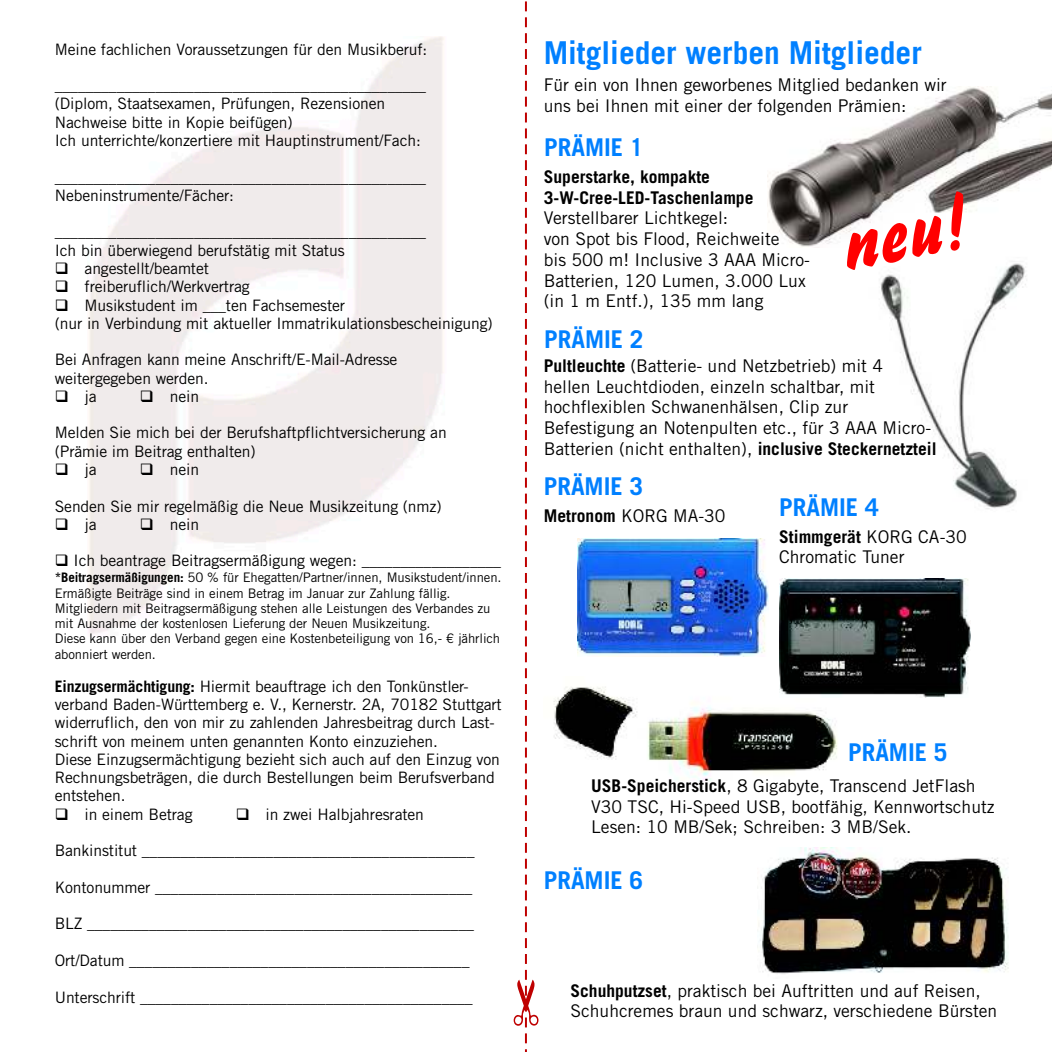
<style>
.page{position:relative;width:1052px;height:1052px;background:#fff}
.page>*{position:absolute;margin:0;border:0;box-sizing:border-box;transform-origin:0 0}
.t1{font:700 31.5px "Trade Gothic";color:#0080ff}
.t2{font:700 24.5px "Trade Gothic";color:#0080ff}
.t3{font:17.5px/20.8px "Trade Gothic";color:#000}
.t4{font:700 17.5px/21px "Trade Gothic";color:#000}
.t5{font:15.75px/18.2px "Trade Gothic";letter-spacing:-.01em;color:#000}
.t6{font:13.12px/15.2px "Trade Gothic";letter-spacing:-.01em;color:#000}
.s1{font-weight:700}
</style>
<div class="page">
<img style="left:767px;top:86px;width:285px;height:162px">
<img style="left:878px;top:246px;width:163px;height:263px">
<img style="left:553px;top:686px;width:285px;height:95px">
<svg style="left:514px;top:1px;width:24px;height:1051px"></svg>
<img style="left:577px;top:538px;width:191px;height:119px">
<img style="left:779px;top:578px;width:191px;height:119px">
<img style="left:758px;top:848px;width:251px;height:126px">
<svg style="left:847px;top:191px;width:116px;height:79px"></svg>
<p class="t5" style="left:55px;top:41px;width:374px">Meine fachlichen Voraussetzungen für den Musikberuf:</p>
<p class="t5" style="left:55px;top:78px;width:373px">________________________________________________ (Diplom, Staatsexamen, Prüfungen, Rezensionen Nachweise bitte in Kopie beifügen)<br>Ich unterrichte/konzertiere mit Hauptinstrument/Fach:</p>
<p class="t5" style="left:55px;top:169px;width:373px">________________________________________________<br>Nebeninstrumente/Fächer:</p>
<p class="t5" style="left:55px;top:224px;width:373px">________________________________________________<br>Ich bin überwiegend berufstätig mit Status</p>
<p class="t5" style="left:55px;top:260px;width:156px">❑ angestellt/beamtet</p>
<p class="t5" style="left:55px;top:279px;width:196px">❑ freiberuflich/Werkvertrag</p>
<p class="t5" style="left:55px;top:297px;width:439px">❑ Musikstudent im ___ten Fachsemester<br>(nur in Verbindung mit aktueller Immatrikulationsbescheinigung)</p>
<p class="t5" style="left:55px;top:352px;width:344px">Bei Anfragen kann meine Anschrift/E-Mail-Adresse weitergegeben werden.</p>
<p class="t5" style="left:55px;top:388px;width:43px">❑ ja</p>
<p class="t5" style="left:140px;top:388px;width:61px">❑ nein</p>
<p class="t5" style="left:55px;top:425px;width:393px">Melden Sie mich bei der Berufshaftpflichtversicherung an (Prämie im Beitrag enthalten)</p>
<p class="t5" style="left:55px;top:461px;width:43px">❑ ja</p>
<p class="t5" style="left:140px;top:461px;width:61px">❑ nein</p>
<p class="t5" style="left:55px;top:498px;width:388px">Senden Sie mir regelmäßig die Neue Musikzeitung (nmz)</p>
<p class="t5" style="left:55px;top:516px;width:43px">❑ ja</p>
<p class="t5" style="left:140px;top:516px;width:61px">❑ nein</p>
<p class="t5" style="left:55px;top:553px;width:448px">❑ Ich beantrage Beitragsermäßigung wegen: __________________</p>
<p class="t6" style="left:55px;top:571px;width:448px"><span class="s1">*Beitragsermäßigungen:</span> 50 % für Ehegatten/Partner/innen, Musikstudent/innen.<br>Ermäßigte Beiträge sind in einem Betrag im Januar zur Zahlung fällig.<br>Mitgliedern mit Beitragsermäßigung stehen alle Leistungen des Verbandes zu mit Ausnahme der kostenlosen Lieferung der Neuen Musikzeitung.<br>Diese kann über den Verband gegen eine Kostenbeteiligung von 16,- € jährlich abonniert werden.</p>
<p class="t5" style="left:55px;top:678px;width:448px"><span class="s1">Einzugsermächtigung:</span> Hiermit beauftrage ich den Tonkünstler&shy;verband Baden-Württemberg e. V., Kernerstr. 2A, 70182 Stuttgart widerruflich, den von mir zu zahlenden Jahresbeitrag durch Last&shy;schrift von meinem unten genannten Konto einzuziehen.<br>Diese Einzugsermächtigung bezieht sich auch auf den Einzug von Rechnungsbeträgen, die durch Bestellungen beim Berufsverband entstehen.</p>
<p class="t5" style="left:55px;top:806px;width:139px">❑ in einem Betrag</p>
<p class="t5" style="left:236px;top:806px;width:190px">❑ in zwei Halbjahresraten</p>
<p class="t5" style="left:55px;top:843px;width:421px">Bankinstitut ___________________________________________</p>
<p class="t5" style="left:55px;top:879px;width:419px">Kontonummer _________________________________________</p>
<p class="t5" style="left:55px;top:916px;width:421px">BLZ __________________________________________________</p>
<p class="t5" style="left:55px;top:952px;width:416px">Ort/Datum ____________________________________________</p>
<p class="t5" style="left:55px;top:989px;width:419px">Unterschrift ___________________________________________</p>
<h1 class="t1" style="left:544px;top:39px;width:380px">Mitglieder werben Mitglieder</h1>
<p class="t3" style="left:544px;top:76px;width:405px">Für ein von Ihnen geworbenes Mitglied bedanken wir uns bei Ihnen mit einer der folgenden Prämien:</p>
<h2 class="t2" style="left:544px;top:137px;width:101px">PRÄMIE 1</h2>
<p class="t4" style="left:544px;top:167px;width:211px">Superstarke, kompakte<br>3-W-Cree-LED-Taschenlampe</p>
<p class="t3" style="left:544px;top:209px;width:268px">Verstellbarer Lichtkegel:<br>von Spot bis Flood, Reichweite<br>bis 500 m! Inclusive 3 AAA Micro-<br>Batterien, 120 Lumen, 3.000 Lux (in 1 m Entf.), 135 mm lang</p>
<h2 class="t2" style="left:544px;top:329px;width:101px">PRÄMIE 2</h2>
<p class="t3" style="left:544px;top:356px;width:394px"><span class="s1">Pultleuchte</span> (Batterie- und Netzbetrieb) mit 4<br>hellen Leuchtdioden, einzeln schaltbar, mit hochflexiblen Schwanenhälsen, Clip zur Befestigung an Notenpulten etc., für 3 AAA Micro-Batterien (nicht enthalten), <span class="s1">inclusive Steckernetzteil</span></p>
<h2 class="t2" style="left:544px;top:476px;width:101px">PRÄMIE 3</h2>
<p class="t3" style="left:544px;top:507px;width:183px"><span class="s1">Metronom</span> KORG MA-30</p>
<h2 class="t2" style="left:779px;top:497px;width:101px">PRÄMIE 4</h2>
<p class="t3" style="left:779px;top:527px;width:189px"><span class="s1">Stimmgerät</span> KORG CA-30<br>Chromatic Tuner</p>
<h2 class="t2" style="left:848px;top:742px;width:101px">PRÄMIE 5</h2>
<p class="t3" style="left:591px;top:777px;width:405px"><span class="s1">USB-Speicherstick</span>, 8 Gigabyte, Transcend JetFlash<br>V30 TSC, Hi-Speed USB, bootfähig, Kennwortschutz<br>Lesen: 10 MB/Sek; Schreiben: 3 MB/Sek.</p>
<h2 class="t2" style="left:544px;top:870px;width:101px">PRÄMIE 6</h2>
<p class="t3" style="left:570px;top:981px;width:428px"><span class="s1">Schuhputzset</span>, praktisch bei Auftritten und auf Reisen,<br>Schuhcremes braun und schwarz, verschiedene Bürsten</p>
</div>
